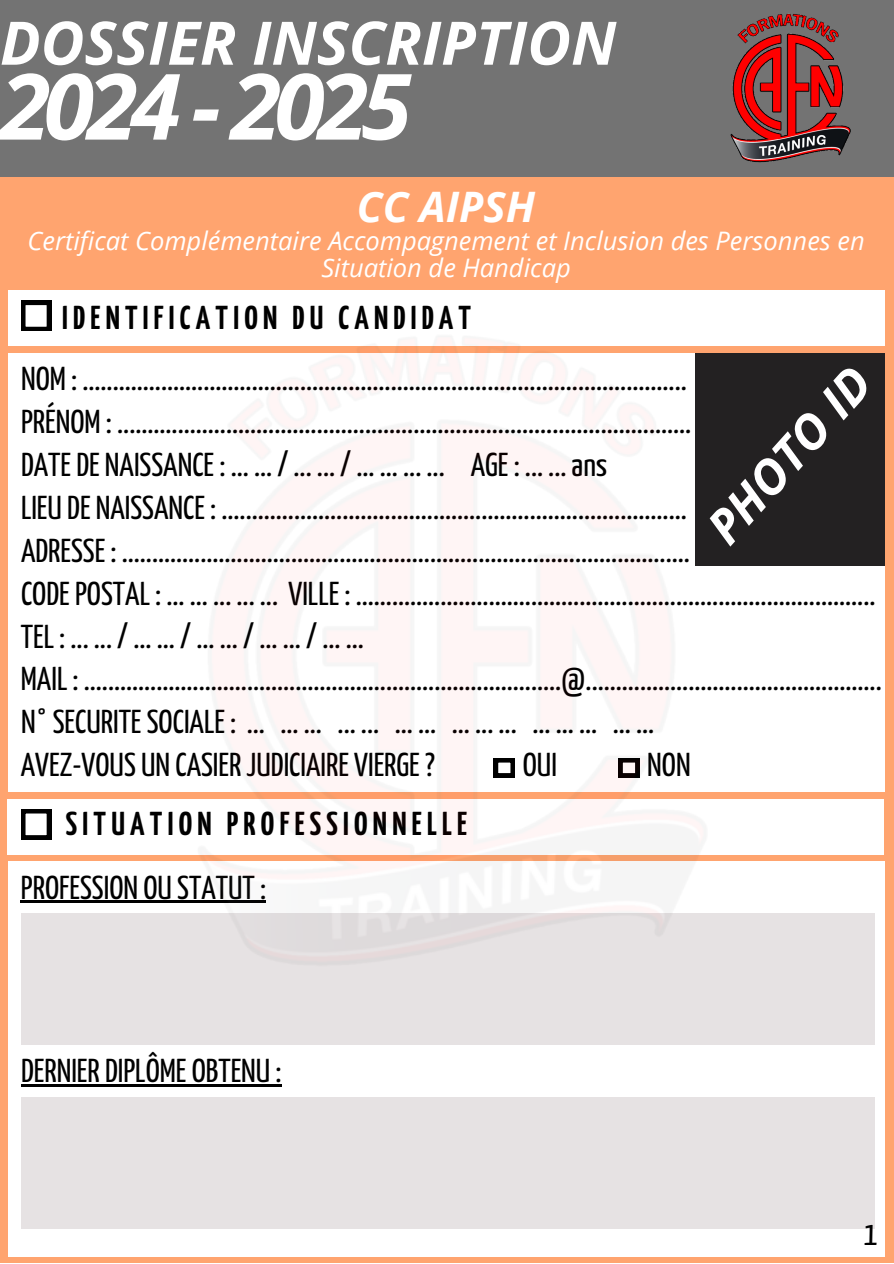
<style>
.page{position:relative;width:894px;height:1264px;background:#fff}
.page>*{position:absolute;margin:0;border:0;box-sizing:border-box;transform-origin:0 0}
.t1{font:italic 700 91.5px "Open Sans";letter-spacing:-.075em;color:#fff}
.t2{font:italic 700 60px "Open Sans";color:#fff}
.t3{font:italic 700 48px "Open Sans";color:#fff}
.t4{font:italic 700 42px "Open Sans";color:#fff}
.t5{font:33px "Yanone Kaffeesatz";color:#000}
.t6{font:700 33px "Yanone Kaffeesatz";letter-spacing:.16em;color:#000}
.t7{font:italic 25.5px/27px "Open Sans";color:#fff;text-align:center}
</style>
<div class="page">
<div style="left:0;top:174px;width:893px;height:1088px;background:#ffa46f"></div>
<div style="left:0;top:0;width:893px;height:176px;background:#737373"></div>
<img style="left:684px;top:13px;width:209px;height:164px">
<div style="left:8px;top:861px;width:876px;height:395px;background:#fff"></div>
<div style="left:21px;top:1096px;width:852px;height:132px;background:#e6e2e3"></div>
<img style="left:7px;top:290px;width:878px;height:840px">
<h2 class="t2" style="left:0;top:1px;width:617px">DOSSIER INSCRIPTION</h2>
<p class="t1" style="left:0;top:42px;width:413px">2024 - 2025</p>
<h5 class="t4" style="left:357px;top:177px;width:180px">CC AIPSH</h5>
<h4 class="t7" style="left:28px;top:227px;width:838px">Certificat Complémentaire Accompagnement et Inclusion des Personnes en<br>Situation de Handicap</h4>
<p class="t6" style="left:62px;top:304px;width:410px">IDENTIFICATION DU CANDIDAT</p>
<p class="t5" style="left:21px;top:366px;width:667px">NOM : ....................................................................................................</p>
<p class="t5" style="left:21px;top:408px;width:671px">PRÉNOM : ...............................................................................................</p>
<h4 class="t5" style="left:21px;top:451px;width:425px">DATE DE NAISSANCE : ... ... / ... ... / ... ... ... ...</h4>
<h3 class="t5" style="left:21px;top:494px;width:667px">LIEU DE NAISSANCE : .............................................................................</h3>
<h5 class="t5" style="left:21px;top:537px;width:670px">ADRESSE : ..............................................................................................</h5>
<h5 class="t5" style="left:21px;top:580px;width:855px">CODE POSTAL : ... ... ... ... ... VILLE : ......................................................................................</h5>
<h5 class="t5" style="left:21px;top:623px;width:344px">TEL : ... ... / ... ... / ... ... / ... ... / ... ...</h5>
<h6 class="t5" style="left:21px;top:666px;width:862px">MAIL : ...............................................................................@.................................................</h6>
<h5 class="t5" style="left:21px;top:709px;width:634px">N° SECURITE SOCIALE : ... ... ... ... ... ... ... ... ... ... ... ... ... ... ...</h5>
<h5 class="t3" style="left:691px;top:513px;width:219px;rotate:-48deg">PHOTO ID</h5>
<h5 class="t5" style="left:470px;top:451px;width:138px">AGE : ... ... ans</h5>
<h5 class="t5" style="left:21px;top:752px;width:415px">AVEZ-VOUS UN CASIER JUDICIAIRE VIERGE ?</h5>
<h5 class="t5" style="left:522px;top:752px;width:36px">OUI</h5>
<h5 class="t5" style="left:647px;top:752px;width:45px">NON</h5>
<h5 class="t6" style="left:66px;top:811px;width:402px">SITUATION PROFESSIONNELLE</h5>
<h5 class="t5" style="left:21px;top:874px;width:247px">PROFESSION OU STATUT :</h5>
<h5 class="t5" style="left:21px;top:1057px;width:262px">DERNIER DIPLÔME OBTENU :</h5>
<h5 class="t5" style="left:863px;top:1220px;width:15px">1</h5>
</div>
